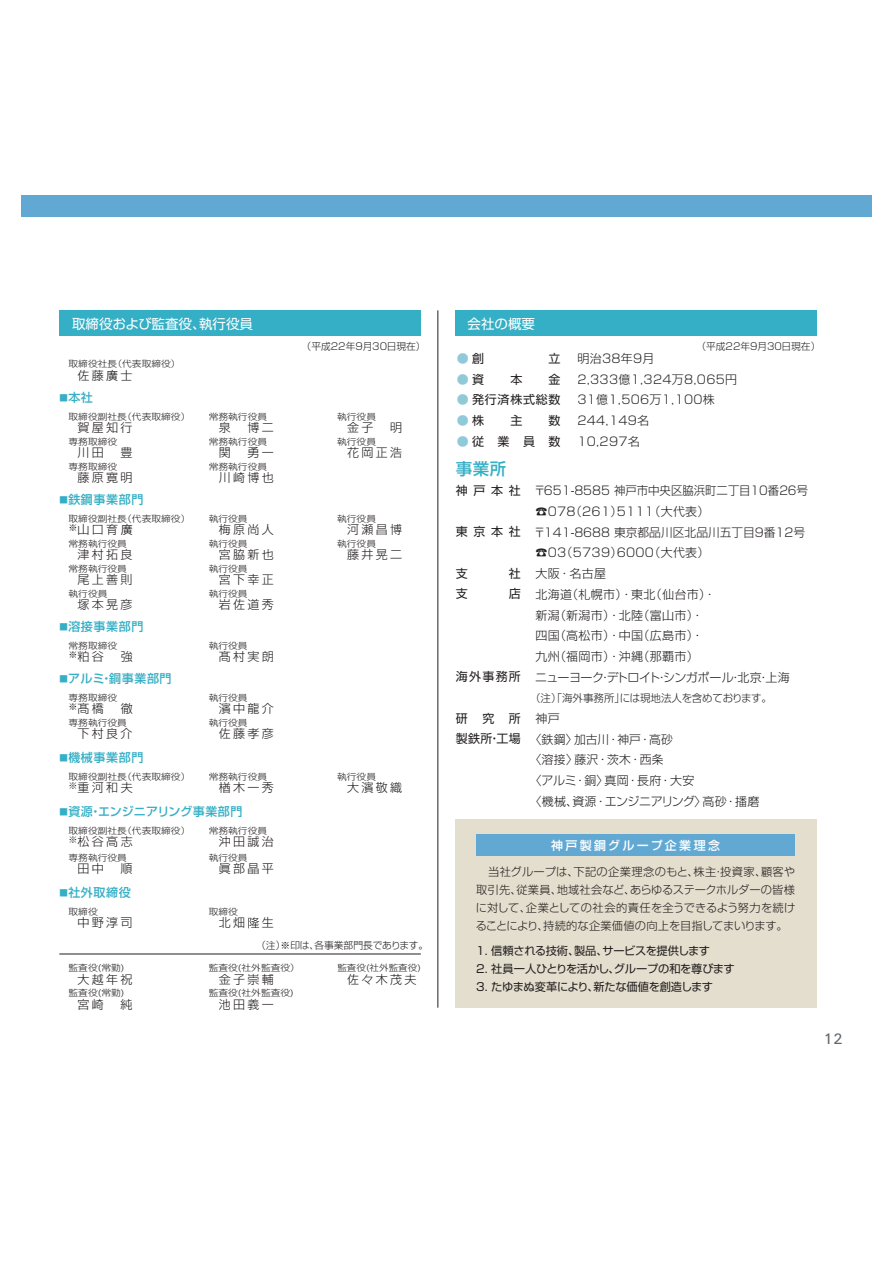
<style>
.page{position:relative;width:893px;height:1263px;background:#fff}
.page>*{position:absolute;margin:0;border:0;box-sizing:border-box;transform-origin:0 0}
.t1{font:16.5px "Shin Go Pro Medium 90 msp RKSJ H";color:#35afc5}
.t2{font:15px "Univers BQ";color:#606970}
.t3{font:13.5px "Shin Go Pro Regular 90 msp RKSJ H";color:#fff}
.t4{font:12px/20.7px "Shin Go Pro Light 90 msp RKSJ H";letter-spacing:.025em;color:#231f20}
.t5{font:12px/20.7px "Shin Go Pro Light 90 msp RKSJ H";color:#231f20}
.t6{font:12px/20.7px "Shin Go Pro Light 90 msp RKSJ H";letter-spacing:.005em;color:#231f20}
.t7{font:12px "Shin Go Pro Medium 90 msp RKSJ H";letter-spacing:.05em;color:#35afc5}
.t8{font:12px/20.7px "Shin Go Pro Regular 90 msp RKSJ H";letter-spacing:.105em;color:#231f20}
.t9{font:12px "Shin Go Pro Medium 90 msp RKSJ H";letter-spacing:.02em;color:#35afc5}
.t10{font:12px "Shin Go Pro Medium 90 msp RKSJ H";letter-spacing:.2em;color:#fff}
.t11{font:12px "Shin Go Pro Regular 90 msp RKSJ H";letter-spacing:.055em;color:#231f20}
.t12{font:12px "Shin Go Pro Regular 90 msp RKSJ H";color:#90c9d8}
.t13{font:11.25px/18px "Shin Go Pro Light 90 msp RKSJ H";letter-spacing:-.005em;color:#231f20;text-align:justify}
.t14{font:11.25px "Shin Go Pro Regular 90 msp RKSJ H";letter-spacing:-.03em;color:#231f20}
.t15{font:10.5px "Shin Go Pro Light 90 msp RKSJ H";letter-spacing:-.02em;color:#231f20}
.t16{font:9.75px "Shin Go Pro Light 90 msp RKSJ H";color:#231f20}
.t17{font:8.7px "Shin Go Pro Light 90 msp RKSJ H";color:#231f20;scale:1.11 1}
.t18{font:8.7px "Shin Go Pro Light 90 msp RKSJ H";color:#231f20;scale:1.09 1}
.s1{font-family:"Koz Go Pro Regular 90 msp RKSJ H"}
.s2{font-size:8.4px}
.s3{color:#231f20}
.s4{color:#90c9d8}
</style>
<div class="page">
<div style="left:21px;top:196px;width:850px;height:21px;background:#61a9d3"></div>
<div style="left:59px;top:310px;width:362px;height:26px;background:#35afc5"></div>
<hr style="left:438px;top:310px;width:1px;height:698px;background:#231f20">
<div style="left:455px;top:310px;width:361px;height:26px;background:#35afc5"></div>
<svg style="left:248px;top:917px;width:11px;height:11px"></svg>
<hr style="left:59px;top:954px;width:362px;height:1px;background:#231f20">
<div style="left:455px;top:820px;width:361px;height:188px;background:#e3decd"></div>
<div style="left:476px;top:834px;width:319px;height:21px;background:#61a9d3"></div>
<h3 class="t3" style="left:72px;top:318px;width:196px">取締役および監査役、執行役員　</h3>
<h3 class="t3" style="left:468px;top:319px;width:82px">会社の概要　</h3>
<p class="t16" style="left:302px;top:343px;width:126px">（平成22年9月30日現在）</p>
<p class="t17" style="left:69px;top:361px;width:103px">取締役社長（代表取締役）</p>
<h3 class="t4" style="left:77px;top:367px;width:57px">佐藤<span class="s1">廣</span>士</h3>
<h3 class="t7" style="left:60px;top:393px;width:35px"><span class="s2">■</span>本社</h3>
<p class="t17" style="left:69px;top:413px;width:111px">取締役副社長（代表取締役）</p>
<p class="t17" style="left:209px;top:413px;width:54px">常務執行役員</p>
<p class="t17" style="left:337px;top:413px;width:37px">執行役員</p>
<h3 class="t4" style="left:77px;top:419px;width:57px">賀屋知行</h3>
<h3 class="t4" style="left:219px;top:419px;width:57px">泉　博二</h3>
<h3 class="t4" style="left:347px;top:419px;width:57px">金子　明</h3>
<p class="t17" style="left:69px;top:438px;width:45px">専務取締役</p>
<p class="t17" style="left:209px;top:438px;width:54px">常務執行役員</p>
<p class="t17" style="left:337px;top:438px;width:37px">執行役員</p>
<h3 class="t4" style="left:77px;top:444px;width:57px">川田　豊</h3>
<h3 class="t4" style="left:219px;top:444px;width:57px">関　勇一</h3>
<h3 class="t4" style="left:347px;top:444px;width:57px">花岡正浩</h3>
<p class="t17" style="left:69px;top:463px;width:45px">専務取締役</p>
<p class="t17" style="left:209px;top:463px;width:54px">常務執行役員</p>
<h3 class="t4" style="left:77px;top:469px;width:57px">藤原寛明</h3>
<h3 class="t4" style="left:219px;top:469px;width:57px">川崎博也</h3>
<h3 class="t7" style="left:60px;top:495px;width:85px"><span class="s2">■</span>鉄鋼事業部門</h3>
<p class="t17" style="left:69px;top:515px;width:111px">取締役副社長（代表取締役）</p>
<p class="t17" style="left:209px;top:515px;width:37px">執行役員</p>
<p class="t17" style="left:337px;top:515px;width:37px">執行役員</p>
<h3 class="t4" style="left:68px;top:521px;width:66px"><sup>※</sup>山口育<span class="s1">廣</span></h3>
<h3 class="t4" style="left:219px;top:521px;width:57px">梅原尚人</h3>
<h3 class="t4" style="left:347px;top:521px;width:57px">河瀬昌博</h3>
<p class="t17" style="left:69px;top:540px;width:54px">常務執行役員</p>
<p class="t17" style="left:209px;top:540px;width:37px">執行役員</p>
<p class="t17" style="left:337px;top:540px;width:37px">執行役員</p>
<h3 class="t4" style="left:77px;top:546px;width:57px">津村拓良</h3>
<h3 class="t4" style="left:219px;top:546px;width:57px">宮脇新也</h3>
<h3 class="t4" style="left:347px;top:546px;width:57px">藤井晃二</h3>
<p class="t17" style="left:69px;top:565px;width:54px">常務執行役員</p>
<p class="t17" style="left:209px;top:565px;width:37px">執行役員</p>
<h3 class="t4" style="left:77px;top:571px;width:57px">尾上善則</h3>
<h3 class="t4" style="left:219px;top:571px;width:57px">宮下幸正</h3>
<p class="t17" style="left:69px;top:590px;width:37px">執行役員</p>
<p class="t17" style="left:209px;top:590px;width:37px">執行役員</p>
<h3 class="t4" style="left:77px;top:596px;width:57px">塚本晃彦</h3>
<h3 class="t4" style="left:219px;top:596px;width:57px">岩佐道秀</h3>
<h3 class="t7" style="left:60px;top:622px;width:85px"><span class="s2">■</span>溶接事業部門</h3>
<p class="t17" style="left:69px;top:642px;width:45px">常務取締役</p>
<p class="t17" style="left:209px;top:642px;width:37px">執行役員</p>
<h3 class="t4" style="left:68px;top:648px;width:66px"><sup>※</sup>粕谷　強</h3>
<h3 class="t4" style="left:219px;top:648px;width:57px">髙村実朗</h3>
<h3 class="t7" style="left:60px;top:674px;width:114px"><span class="s2">■</span>アルミ・銅事業部門</h3>
<p class="t17" style="left:69px;top:694px;width:45px">専務取締役</p>
<p class="t17" style="left:209px;top:694px;width:37px">執行役員</p>
<h3 class="t4" style="left:68px;top:700px;width:66px"><sup>※</sup>髙橋　徹</h3>
<h3 class="t4" style="left:219px;top:700px;width:57px">濱中龍介</h3>
<p class="t17" style="left:69px;top:719px;width:54px">専務執行役員</p>
<p class="t17" style="left:209px;top:719px;width:37px">執行役員</p>
<h3 class="t4" style="left:77px;top:725px;width:57px">下村良介</h3>
<h3 class="t4" style="left:219px;top:725px;width:57px">佐藤孝彦</h3>
<h3 class="t7" style="left:60px;top:753px;width:85px"><span class="s2">■</span>機械事業部門</h3>
<p class="t17" style="left:69px;top:773px;width:111px">取締役副社長（代表取締役）</p>
<p class="t17" style="left:209px;top:773px;width:54px">常務執行役員</p>
<p class="t17" style="left:337px;top:773px;width:37px">執行役員</p>
<h3 class="t4" style="left:68px;top:779px;width:66px"><sup>※</sup>重河和夫</h3>
<h3 class="t4" style="left:219px;top:779px;width:57px">楢木一秀</h3>
<h3 class="t4" style="left:347px;top:779px;width:57px">大濱敬織</h3>
<h3 class="t9" style="left:60px;top:807px;width:185px"><span class="s2">■</span>資源・エンジニアリング事業部門</h3>
<p class="t17" style="left:69px;top:827px;width:111px">取締役副社長（代表取締役）</p>
<p class="t17" style="left:209px;top:827px;width:54px">常務執行役員</p>
<h3 class="t4" style="left:68px;top:833px;width:66px"><sup>※</sup>松谷高志</h3>
<h3 class="t4" style="left:219px;top:833px;width:57px">沖田誠治</h3>
<p class="t17" style="left:69px;top:854px;width:54px">専務執行役員</p>
<p class="t17" style="left:209px;top:854px;width:37px">執行役員</p>
<h3 class="t4" style="left:77px;top:860px;width:57px">田中　順</h3>
<h3 class="t4" style="left:219px;top:860px;width:57px">眞部晶平</h3>
<h3 class="t7" style="left:60px;top:888px;width:73px"><span class="s2">■</span>社外取締役</h3>
<p class="t17" style="left:69px;top:908px;width:28px">取締役</p>
<p class="t17" style="left:209px;top:908px;width:28px">取締役</p>
<h3 class="t4" style="left:77px;top:914px;width:57px">中野淳司</h3>
<h3 class="t4" style="left:219px;top:914px;width:57px">北畑　生</h3>
<p class="t17" style="left:69px;top:965px;width:52px">監査役(常勤)</p>
<p class="t17" style="left:209px;top:965px;width:84px">監査役(社外監査役）</p>
<p class="t18" style="left:337px;top:965px;width:78px">監査役(社外監査役)</p>
<h3 class="t4" style="left:77px;top:970px;width:57px">大越年祝</h3>
<h3 class="t4" style="left:219px;top:970px;width:57px">金子崇輔</h3>
<h3 class="t4" style="left:347px;top:970px;width:71px">佐々木茂夫</h3>
<p class="t17" style="left:69px;top:990px;width:52px">監査役(常勤)</p>
<p class="t17" style="left:209px;top:990px;width:78px">監査役(社外監査役)</p>
<h3 class="t4" style="left:77px;top:995px;width:57px">宮崎　純</h3>
<h3 class="t4" style="left:219px;top:995px;width:57px">池田義一</h3>
<p class="t16" style="left:256px;top:941px;width:173px">（注）※印は、各事業部門長であります。</p>
<p class="t16" style="left:696px;top:343px;width:126px">（平成22年9月30日現在）</p>
<h3 class="t12" style="left:457px;top:354px;width:29px">● <span class="s3">創</span></h3>
<h3 class="t8" style="left:548px;top:350px;width:13px">立</h3>
<h3 class="t12" style="left:457px;top:375px;width:29px">● <span class="s3">資</span></h3>
<h3 class="t8" style="left:510px;top:371px;width:13px">本</h3>
<h3 class="t8" style="left:548px;top:371px;width:13px">金</h3>
<h3 class="t11" style="left:457px;top:395px;width:105px"><span class="s4">●</span> 発行済株式総数</h3>
<h3 class="t12" style="left:457px;top:416px;width:29px">● <span class="s3">株</span></h3>
<h3 class="t8" style="left:510px;top:412px;width:13px">主</h3>
<h3 class="t8" style="left:548px;top:412px;width:13px">数</h3>
<h3 class="t8" style="left:457px;top:433px;width:105px"><span class="s4">●</span>従業員数</h3>
<h3 class="t5" style="left:534px;top:482px;width:276px">〒651-8585 神戸市中央区脇浜町二丁目10番26号☎078（261）5111（大代表）<br>〒141-8688 東京都品川区北品川五丁目9番12号☎03（5739）6000（大代表）<br>大阪・名古屋<br>北海道（札幌市）・東北（仙台市）・<br>新潟（新潟市）・北陸（富山市）・<br>四国（高松市）・中国（広島市）・<br>九州（福岡市）・沖縄（那覇市）<br>ニューヨーク・デトロイト・シンガポール・北京・上海</h3>
<p class="t15" style="left:530px;top:694px;width:243px">（注）「海外事務所」には現地法人を含めております。</p>
<h3 class="t6" style="left:529px;top:710px;width:232px;text-indent:6px">神戸<br>〈鉄鋼〉加古川・神戸・高砂<br>〈溶接〉藤沢・茨木・西条<br>〈アルミ・銅〉真岡・長府・大安<br>〈機械、資源・エンジニアリング〉高砂・播磨</h3>
<h3 class="t4" style="left:577px;top:350px;width:161px">明治38年9月<br>2,333億1,324万8,065円<br>31億1,506万1,100株<br>244,149名<br>10,297名</h3>
<h1 class="t1" style="left:456px;top:463px;width:52px">事業所</h1>
<h3 class="t8" style="left:456px;top:482px;width:67px">神戸本社</h3>
<h3 class="t8" style="left:456px;top:523px;width:67px">東京本社</h3>
<h3 class="t8" style="left:456px;top:564px;width:13px">支</h3>
<h3 class="t8" style="left:509px;top:564px;width:13px">社</h3>
<h3 class="t8" style="left:456px;top:585px;width:13px">支</h3>
<h3 class="t8" style="left:509px;top:585px;width:13px">店</h3>
<h3 class="t8" style="left:456px;top:668px;width:67px">海外事務所</h3>
<h3 class="t8" style="left:456px;top:709px;width:67px">研究所製鉄所・工場</h3>
<h3 class="t10" style="left:551px;top:841px;width:170px">神戸製鋼グループ企業理念</h3>
<p class="t13" style="left:476px;top:864px;width:321px;text-indent:12px">当社グループは、下記の企業理念のもと、株主・投資家、顧客や取引先、従業員、地域社会など、あらゆるステークホルダーの皆様に対して、企業としての社会的責任を全うできるよう努力を続けることにより、持続的な企業価値の向上を目指してまいります。</p>
<p class="t14" style="left:476px;top:946px;width:235px">1. 信頼される技術、製品、サービスを提供します</p>
<p class="t14" style="left:476px;top:964px;width:260px">2. 社員一人ひとりを活かし、グループの和を尊びます</p>
<p class="t14" style="left:476px;top:982px;width:238px">3. たゆまぬ変革により、新たな価値を創造します</p>
<h2 class="t2" style="left:824px;top:1030px;width:20px">12</h2>
</div>
